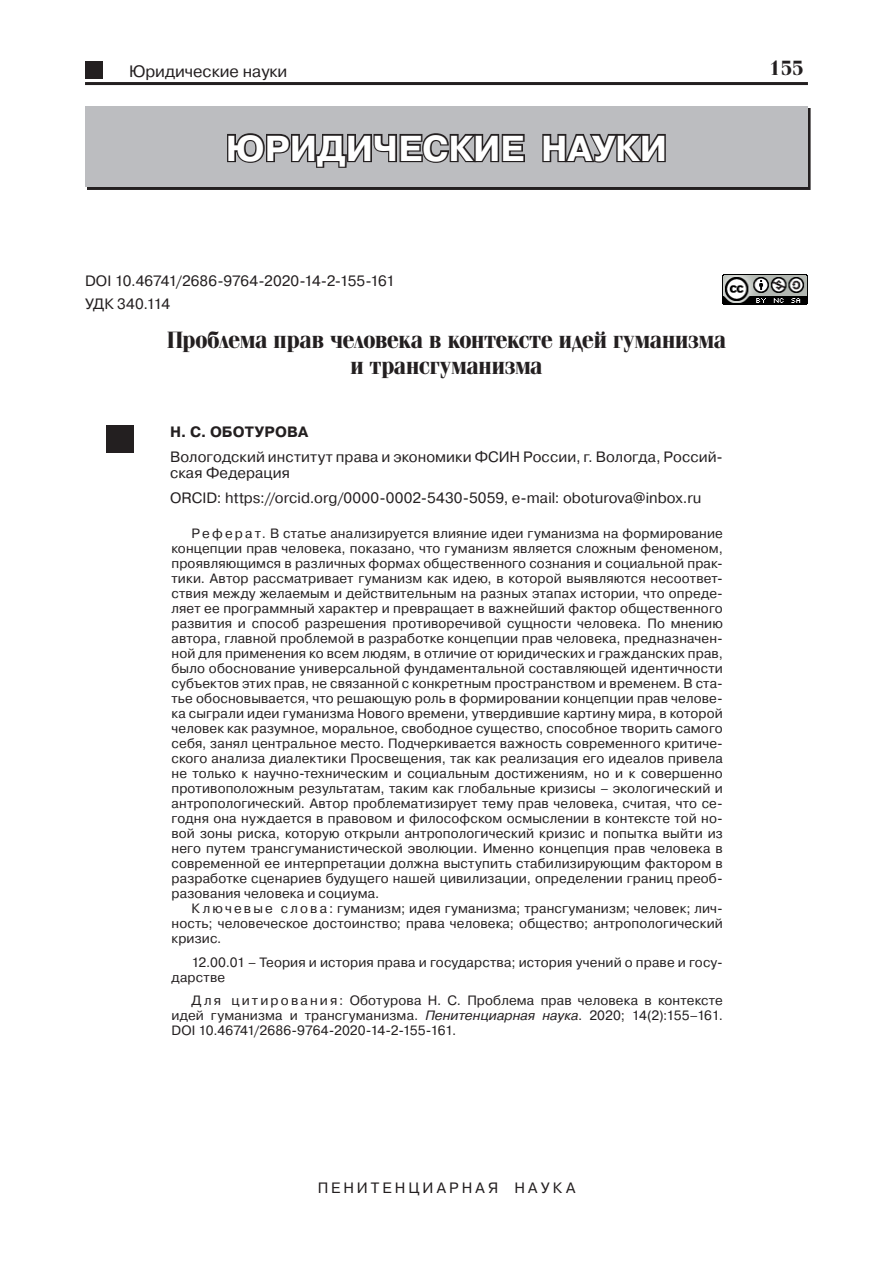
<style>
.page{position:relative;width:893px;height:1263px;background:#fff}
.page>*{position:absolute;margin:0;border:0;box-sizing:border-box;transform-origin:0 0}
.Рубрика{font:700 36px "Pragmatica C";color:#fff}
.Заголовок_статьи{font:700 24px/25.5px "Simeiz";letter-spacing:-.005em;color:#231f20;text-align:center}
.t1{font:700 21px "Simeiz";color:#231f20}
.t2{font:16.5px "Pragmatica C";color:#231f20}
.Автор{font:15px/16.5px "Pragmatica C";letter-spacing:.01em;color:#231f20}
.оркид{font:15px "Pragmatica C";letter-spacing:.005em;color:#231f20}
.УДК{font:15px "Pragmatica C";color:#231f20}
.Автор-2{font:15px "Pragmatica C";letter-spacing:.205em;color:#231f20}
.Автор-3{font:700 15px "Pragmatica C";letter-spacing:.005em;color:#231f20}
.УДК-2{font:15px "Pragmatica C";letter-spacing:-.02em;color:#231f20}
.аннотация{font:13.5px/15px "Pragmatica C";letter-spacing:.01em;color:#231f20;text-align:justify}
.специальность{font:13.5px/15px "Pragmatica C";letter-spacing:.01em;color:#231f20}
.s1{font-style:italic}
</style>
<div class="page">
<hr style="left:85px;top:82px;width:723px;height:3px;background:#231f20">
<div style="left:85px;top:61px;width:17px;height:17px;background:#231f20"></div>
<div style="left:106px;top:425px;width:28px;height:28px;background:#231f20"></div>
<div style="left:87px;top:108px;width:723px;height:81px;background:#231f20"></div>
<div style="left:85px;top:106px;width:723px;height:81px;background:#bcbdc0"></div>
<svg style="left:227px;top:133px;width:298px;height:35px"></svg>
<svg style="left:542px;top:133px;width:124px;height:30px"></svg>
<img style="left:723px;top:275px;width:85px;height:30px">
<p class="t2" style="left:129px;top:62px;width:160px">Юридические науки</p>
<p class="Рубрика" style="left:226px;top:128px;width:443px">ЮРИДИЧЕСКИЕ НАУКИ</p>
<p class="УДК" style="left:85px;top:273px;width:311px">DOI 10.46741/2686-9764-2020-14-2-155-161</p>
<p class="УДК-2" style="left:85px;top:295px;width:87px">УДК 340.114</p>
<p class="Заголовок_статьи" style="left:167px;top:327px;width:560px">Проблема прав человека в контексте идей гуманизма и трансгуманизма</p>
<p class="Автор-3" style="left:170px;top:423px;width:140px">Н. С. ОБОТУРОВА</p>
<p class="Автор" style="left:170px;top:448px;width:554px">Вологодский институт права и экономики ФСИН России, г. Вологда, Россий&shy;ская Федерация</p>
<p class="оркид" style="left:170px;top:490px;width:533px">ORCID: https://orcid.org/0000-0002-5430-5059, е-mail: oboturova@inbox.ru</p>
<p class="аннотация" style="left:171px;top:526px;width:553px;text-indent:20px">Р е ф е р а т. В статье анализируется влияние идеи гуманизма на формирование концепции прав человека, показано, что гуманизм является сложным феноменом, проявляющимся в различных формах общественного сознания и социальной прак&shy;тики. Автор рассматривает гуманизм как идею, в которой выявляются несоответ&shy;ствия между желаемым и действительным на разных этапах истории, что опреде&shy;ляет ее программный характер и превращает в важнейший фактор общественного развития и способ разрешения противоречивой сущности человека. По мнению автора, главной проблемой в разработке концепции прав человека, предназначен&shy;ной для применения ко всем людям, в отличие от юридических и гражданских прав, было обоснование универсальной фундаментальной составляющей идентичности субъектов этих прав, не связанной с конкретным пространством и временем. В ста&shy;тье обосновывается, что решающую роль в формировании концепции прав челове&shy;ка сыграли идеи гуманизма Нового времени, утвердившие картину мира, в которой человек как разумное, моральное, свободное существо, способное творить самого себя, занял центральное место. Подчеркивается важность современного критиче&shy;ского анализа диалектики Просвещения, так как реализация его идеалов привела не только к научно-техническим и социальным достижениям, но и к совершенно противоположным результатам, таким как глобальные кризисы – экологический и антропологический. Автор проблематизирует тему прав человека, считая, что се&shy;годня она нуждается в правовом и философском осмыслении в контексте той но&shy;вой зоны риска, которую открыли антропологический кризис и попытка выйти из него путем трансгуманистической эволюции. Именно концепция прав человека в современной ее интерпретации должна выступить стабилизирующим фактором в разработке сценариев будущего нашей цивилизации, определении границ преоб&shy;разования человека и социума.</p>
<p class="аннотация" style="left:171px;top:901px;width:553px;text-indent:20px">К л ю ч е в ы е с л о в а : гуманизм; идея гуманизма; трансгуманизм; человек; лич&shy;ность; человеческое достоинство; права человека; общество; антропологический кризис.</p>
<p class="специальность" style="left:171px;top:955px;width:553px;text-indent:20px">12.00.01 – Теория и история права и государства; история учений о праве и госу&shy;дарстве</p>
<p class="специальность" style="left:171px;top:993px;width:553px;text-align:justify;text-indent:20px">Д л я ц и т и р о в а н и я : Оботурова Н. С. Проблема прав человека в контексте идей гуманизма и трансгуманизма. <span class="s1">Пенитенциарная наука</span>. 2020; 14(2):155–161.<br>DOI 10.46741/2686-9764-2020-14-2-155-161.</p>
<p class="t1" style="left:769px;top:56px;width:36px">155</p>
<p class="Автор-2" style="left:318px;top:1179px;width:259px">ПЕНИТЕНЦИАРНАЯ НАУКА</p>
</div>
